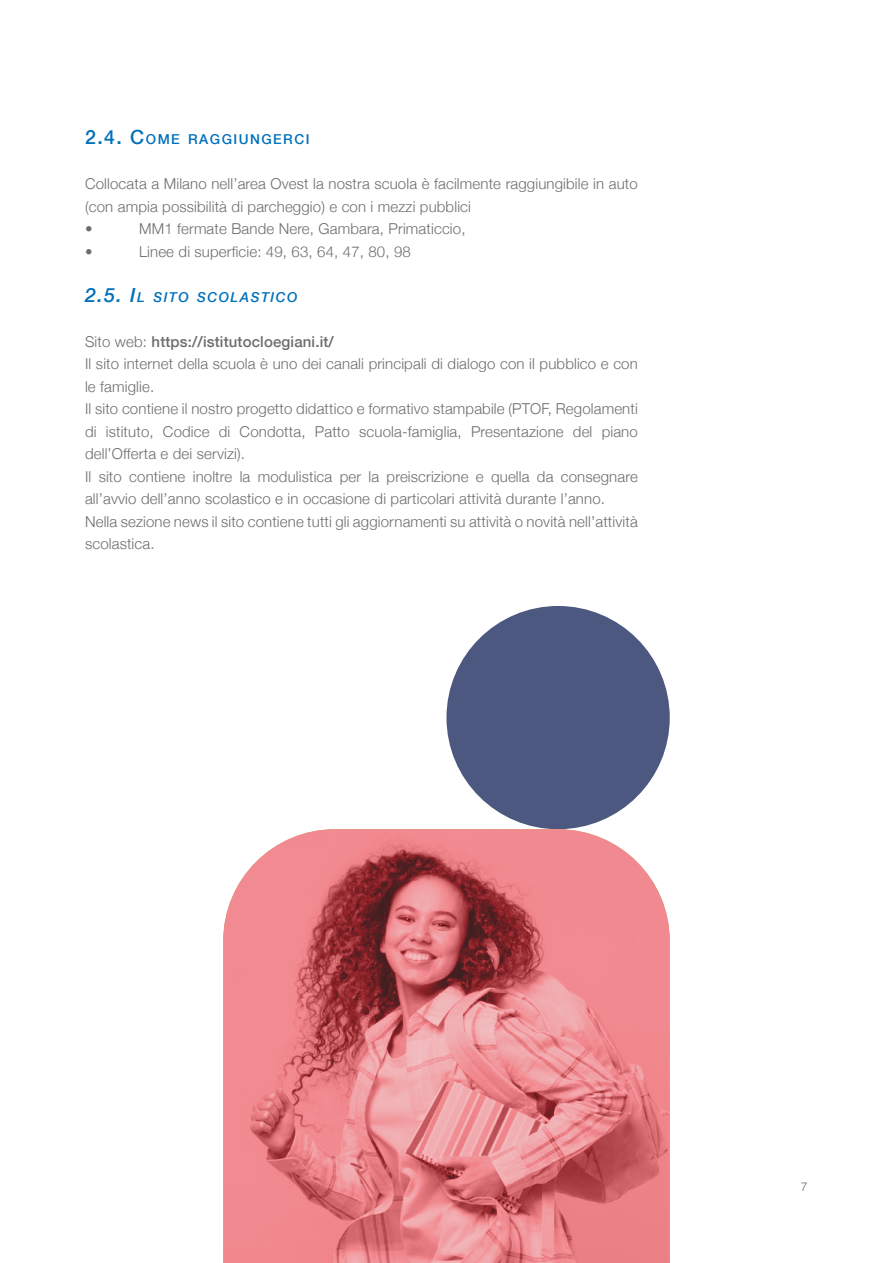
<style>
.page{position:relative;width:893px;height:1263px;background:#fff}
.page>*{position:absolute;margin:0;border:0;box-sizing:border-box;transform-origin:0 0}
.Stile_di_paragrafo_1{font:300 15px/22.5px "Helvetica Neue";letter-spacing:.01em;color:#6d6d6d}
.Stile_di_paragrafo_1-2{font:500 15px "Helvetica Neue";letter-spacing:.01em;color:#6d6d6d}
.Stile_di_paragrafo_1-3{font:500 13.65px "Helvetica Neue";letter-spacing:.105em;color:#0070ba}
.Stile_di_paragrafo_1-4{font:italic 500 13.65px "Helvetica Neue";letter-spacing:.105em;color:#0070ba}
.t1{font:300 12px "Helvetica";color:#6d6d6d}
.s1{font-size:19.5px}
.s2{font-weight:300}
</style>
<div class="page">
<div style="left:446px;top:606px;width:224px;height:223px;background:#4c587f;border-radius:112px"></div>
<img style="left:223px;top:829px;width:447px;height:434px">
<p class="Stile_di_paragrafo_1-3" style="left:85px;top:131px;width:226px"><span class="s1">2.4. C</span>OME RAGGIUNGERCI</p>
<p class="Stile_di_paragrafo_1" style="left:85px;top:172px;width:554px">Collocata a Milano nell’area Ovest la nostra scuola è facilmente raggiungibile in auto (con ampia possibilità di parcheggio) e con i mezzi pubblici</p>
<p class="Stile_di_paragrafo_1" style="left:85px;top:217px;width:9px">•</p>
<p class="Stile_di_paragrafo_1" style="left:139px;top:217px;width:328px">MM1 fermate Bande Nere, Gambara, Primaticcio,</p>
<p class="Stile_di_paragrafo_1" style="left:85px;top:240px;width:9px">•</p>
<p class="Stile_di_paragrafo_1" style="left:139px;top:240px;width:273px">Linee di superficie: 49, 63, 64, 47, 80, 98</p>
<p class="Stile_di_paragrafo_1-4" style="left:85px;top:285px;width:214px"><span class="s1">2.5. I</span>L SITO SCOLASTICO</p>
<p class="Stile_di_paragrafo_1-2" style="left:85px;top:332px;width:250px"><span class="s2">Sito web:</span> https://istitutocloegiani.it/</p>
<p class="Stile_di_paragrafo_1" style="left:85px;top:352px;width:554px">Il sito internet della scuola è uno dei canali principali di dialogo con il pubblico e con le famiglie.</p>
<p class="Stile_di_paragrafo_1" style="left:85px;top:397px;width:554px;text-align:justify">Il sito contiene il nostro progetto didattico e formativo stampabile (PTOF, Regolamenti di istituto, Codice di Condotta, Patto scuola-famiglia, Presentazione del piano dell’Offerta e dei servizi).</p>
<p class="Stile_di_paragrafo_1" style="left:85px;top:465px;width:554px">Il sito contiene inoltre la modulistica per la preiscrizione e quella da consegnare all’avvio dell’anno scolastico e in occasione di particolari attività durante l’anno.</p>
<p class="Stile_di_paragrafo_1" style="left:85px;top:510px;width:554px">Nella sezione news il sito contiene tutti gli aggiornamenti su attività o novità nell’attività scolastica.</p>
<p class="t1" style="left:801px;top:1176px;width:8px">7</p>
</div>
